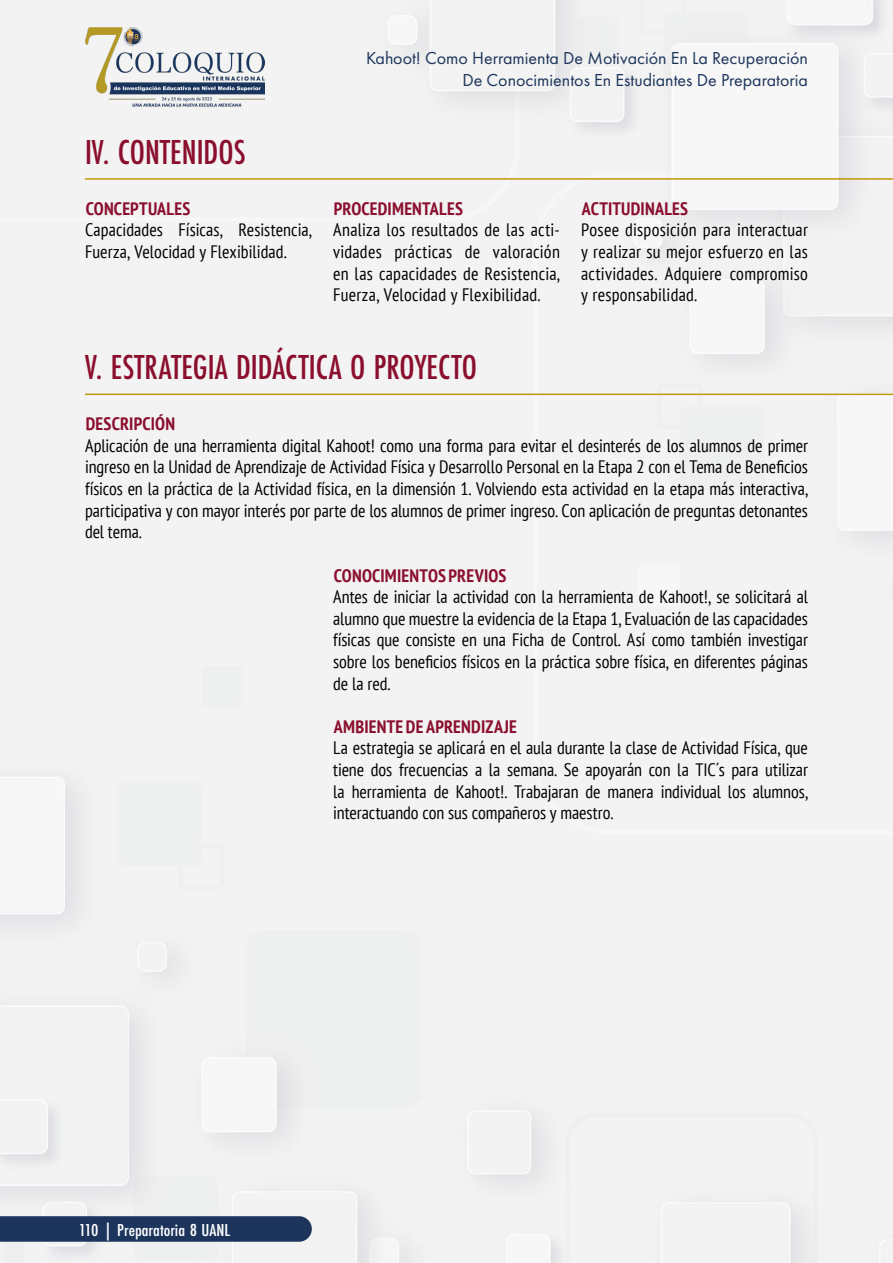
<style>
.page{position:relative;width:893px;height:1263px;background:#f2f3f2}
.page>*{position:absolute;margin:0;border:0;box-sizing:border-box;transform-origin:0 0}
.t1{font:500 36px "Futura PT Cond";color:#8b0e2e}
.t2{font:condensed 18px/21.6px "PT Sans";color:#000;text-align:justify}
.t3{font:700 condensed 18px "PT Sans";letter-spacing:.01em;color:#8b0e2e}
.t4{font:18px/21.6px "Futura PT";color:#1d345c;text-align:right}
.t5{font:500 18px "Futura PT Cond";color:#fff;scale:1.08 1}
</style>
<div class="page">
<svg style="left:0;top:1216px;width:312px;height:26px;background:#22385f"></svg>
<img style="left:85px;top:27px;width:179px;height:82px">
<hr style="left:85px;top:178px;width:808px;height:2px;background:#bd9909">
<hr style="left:85px;top:394px;width:808px;height:1px;background:#bd9909">
<h1 class="t1" style="left:85px;top:130px;width:162px">IV. CONTENIDOS</h1>
<p class="t3" style="left:86px;top:196px;width:106px">CONCEPTUALES</p>
<p class="t2" style="left:85px;top:219px;width:228px">Capacidades Físicas, Resistencia,<br>Fuerza, Velocidad y Flexibilidad.</p>
<p class="t4" style="left:366px;top:47px;width:443px">Kahoot! Como Herramienta De Motivación En La Recuperación<br>De Conocimientos En Estudiantes De Preparatoria</p>
<p class="t3" style="left:334px;top:196px;width:131px">PROCEDIMENTALES</p>
<p class="t2" style="left:333px;top:219px;width:228px">Analiza los resultados de las acti&shy;vidades prácticas de valoración en las capacidades de Resistencia, Fuerza, Velocidad y Flexibilidad.</p>
<p class="t3" style="left:582px;top:196px;width:108px">ACTITUDINALES</p>
<p class="t2" style="left:581px;top:219px;width:228px">Posee disposición para interactuar y realizar su mejor esfuerzo en las actividades. Adquiere compromiso y responsabilidad.</p>
<h1 class="t1" style="left:85px;top:346px;width:393px">V. ESTRATEGIA DIDÁCTICA O PROYECTO</h1>
<p class="t3" style="left:86px;top:412px;width:91px">DESCRIPCIÓN</p>
<p class="t2" style="left:85px;top:434px;width:724px">Aplicación de una herramienta digital Kahoot! como una forma para evitar el desinterés de los alumnos de primer ingreso en la Unidad de Aprendizaje de Actividad Física y Desarrollo Personal en la Etapa 2 con el Tema de Beneficios físicos en la práctica de la Actividad física, en la dimensión 1. Volviendo esta actividad en la etapa más interactiva, participativa y con mayor interés por parte de los alumnos de primer ingreso. Con aplicación de preguntas detonantes del tema.</p>
<p class="t3" style="left:334px;top:563px;width:174px">CONOCIMIENTOS PREVIOS</p>
<p class="t2" style="left:333px;top:586px;width:476px">Antes de iniciar la actividad con la herramienta de Kahoot!, se solicitará al alumno que muestre la evidencia de la Etapa 1, Evaluación de las capacidades físicas que consiste en una Ficha de Control. Así como también investigar sobre los beneficios físicos en la práctica sobre física, en diferentes páginas de la red.</p>
<p class="t3" style="left:334px;top:714px;width:185px">AMBIENTE DE APRENDIZAJE</p>
<p class="t2" style="left:333px;top:737px;width:476px">La estrategia se aplicará en el aula durante la clase de Actividad Física, que tiene dos frecuencias a la semana. Se apoyarán con la TIC´s para utilizar la herramienta de Kahoot!. Trabajaran de manera individual los alumnos, interactuando con sus compañeros y maestro.</p>
<p class="t5" style="left:79px;top:1219px;width:142px">110 | Preparatoria 8 UANL</p>
</div>
